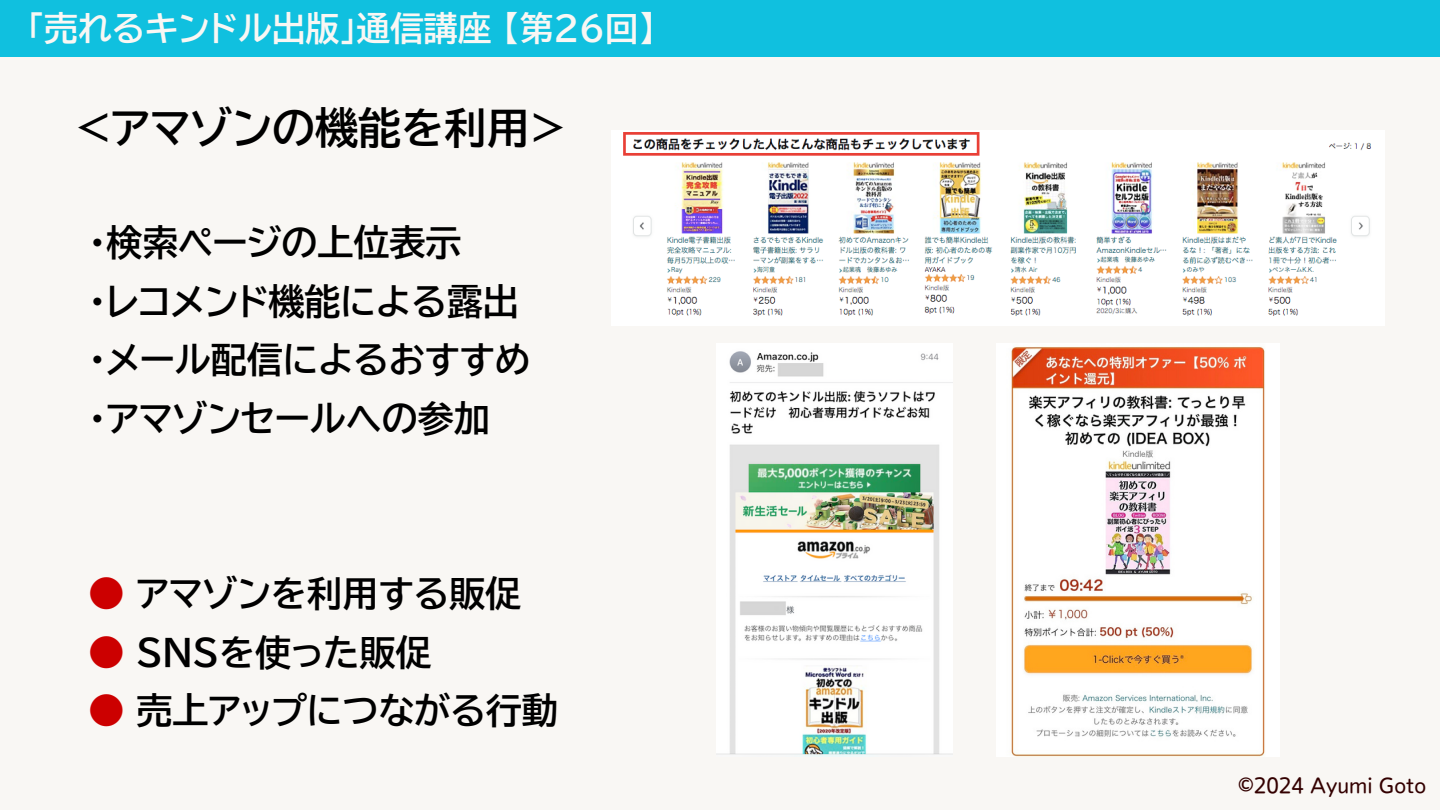
<style>
.page{position:relative;width:1440px;height:810px;background:#f9f7f4}
.page>*{position:absolute;margin:0;border:0;box-sizing:border-box;transform-origin:0 0}
.t1{font:700 43px "BIZUDP Gothic";color:#000}
.t2{font:700 36px/58.5px "BIZUDP Gothic";color:#000}
.t3{font:700 33.8px "BIZUDP Gothic";color:#f9f7f4}
.t4{font:20px "Nud Motoya Maru Std W3";color:#300}
.s1{color:#c00}
</style>
<div class="page">
<div style="left:0;top:0;width:1440px;height:56px;background:#10c0df"></div>
<img style="left:611px;top:130px;width:774px;height:195px">
<img style="left:716px;top:344px;width:237px;height:412px">
<img style="left:996px;top:344px;width:284px;height:412px">
<p class="t3" style="left:27px;top:11px;width:630px">「売れるキンドル出版」通信講座【第26回】</p>
<p class="t1" style="left:75px;top:106px;width:492px">&lt;アマゾンの機能を利用&gt;</p>
<p class="t2" style="left:88px;top:213px;width:444px">・検索ページの上位表示<br>・レコメンド機能による露出・メール配信によるおすすめ・アマゾンセールへの参加</p>
<p class="t2" style="left:88px;top:564px;width:434px"><span class="s1">●</span> アマゾンを利用する販促</p>
<p class="t2" style="left:88px;top:623px;width:345px"><span class="s1">●</span> SNSを使った販促</p>
<p class="t2" style="left:88px;top:681px;width:471px"><span class="s1">●</span> 売上アップにつながる行動</p>
<h2 class="t4" style="left:1238px;top:776px;width:189px">©︎2024 Ayumi Goto</h2>
</div>
